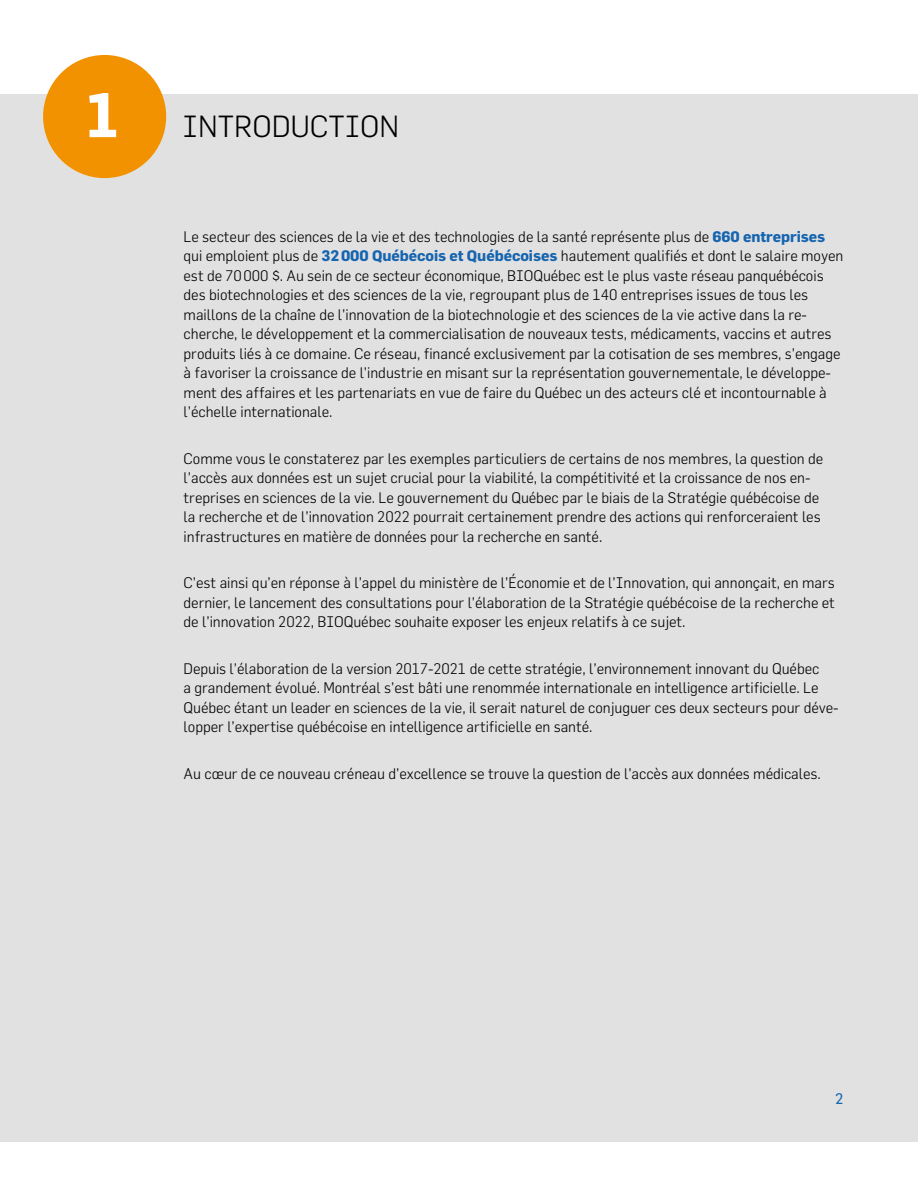
<style>
.page{position:relative;width:918px;height:1188px;background:#fff}
.page>*{position:absolute;margin:0;border:0;box-sizing:border-box;transform-origin:0 0}
.t1{font:300 30px "Flama";color:#000}
.t2{font:300 15px/19.5px "Flama";letter-spacing:-.005em;color:#000}
.t3{font:15px "Flama";color:#1665af}
.s1{font-weight:700;font-size:61.5px;color:#fff}
.s2{font-weight:700;color:#1665af}
</style>
<div class="page">
<div style="left:0;top:94px;width:918px;height:1048px;background:#e2e1e2"></div>
<div style="left:43px;top:55px;width:123px;height:123px;background:#f39200;border-radius:50%"></div>
<h1 class="t1" style="left:86px;top:108px;width:315px"><span class="s1">1</span> INTRODUCTION</h1>
<p class="t2" style="left:184px;top:226px;width:661px">Le secteur des sciences de la vie et des technologies de la santé représente plus de <span class="s2">660 entreprises </span>qui emploient plus de <span class="s2">32000 Québécois et Québécoises</span> hautement qualifiés et dont le salaire moyen est de 70000 $. Au sein de ce secteur économique, BIOQuébec est le plus vaste réseau panquébécois des biotechnologies et des sciences de la vie, regroupant plus de 140 entreprises issues de tous les maillons de la chaîne de l’innovation de la biotechnologie et des sciences de la vie active dans la re&shy;cherche, le développement et la commercialisation de nouveaux tests, médicaments, vaccins et autres produits liés à ce domaine. Ce réseau, financé exclusivement par la cotisation de ses membres, s’engage à favoriser la croissance de l’industrie en misant sur la représentation gouvernementale, le développe&shy;ment des affaires et les partenariats en vue de faire du Québec un des acteurs clé et incontournable à l’échelle internationale.</p>
<p class="t2" style="left:184px;top:448px;width:641px">Comme vous le constaterez par les exemples particuliers de certains de nos membres, la question de l’accès aux données est un sujet crucial pour la viabilité, la compétitivité et la croissance de nos en&shy;treprises en sciences de la vie. Le gouvernement du Québec par le biais de la Stratégie québécoise de la recherche et de l’innovation 2022 pourrait certainement prendre des actions qui renforceraient les infrastructures en matière de données pour la recherche en santé.</p>
<p class="t2" style="left:184px;top:573px;width:653px;text-align:justify">C’est ainsi qu’en réponse à l’appel du ministère de l’Économie et de l’Innovation, qui annonçait, en mars dernier, le lancement des consultations pour l’élaboration de la Stratégie québécoise de la recherche et de l’innovation 2022, BIOQuébec souhaite exposer les enjeux relatifs à ce sujet.</p>
<p class="t2" style="left:184px;top:658px;width:657px">Depuis l’élaboration de la version 2017-2021 de cette stratégie, l’environnement innovant du Québec<br>a grandement évolué. Montréal s’est bâti une renommée internationale en intelligence artificielle. Le Québec étant un leader en sciences de la vie, il serait naturel de conjuguer ces deux secteurs pour déve&shy;lopper l’expertise québécoise en intelligence artificielle en santé.</p>
<p class="t2" style="left:184px;top:763px;width:639px">Au cœur de ce nouveau créneau d’excellence se trouve la question de l’accès aux données médicales.</p>
<p class="t3" style="left:835px;top:1090px;width:10px">2</p>
</div>
